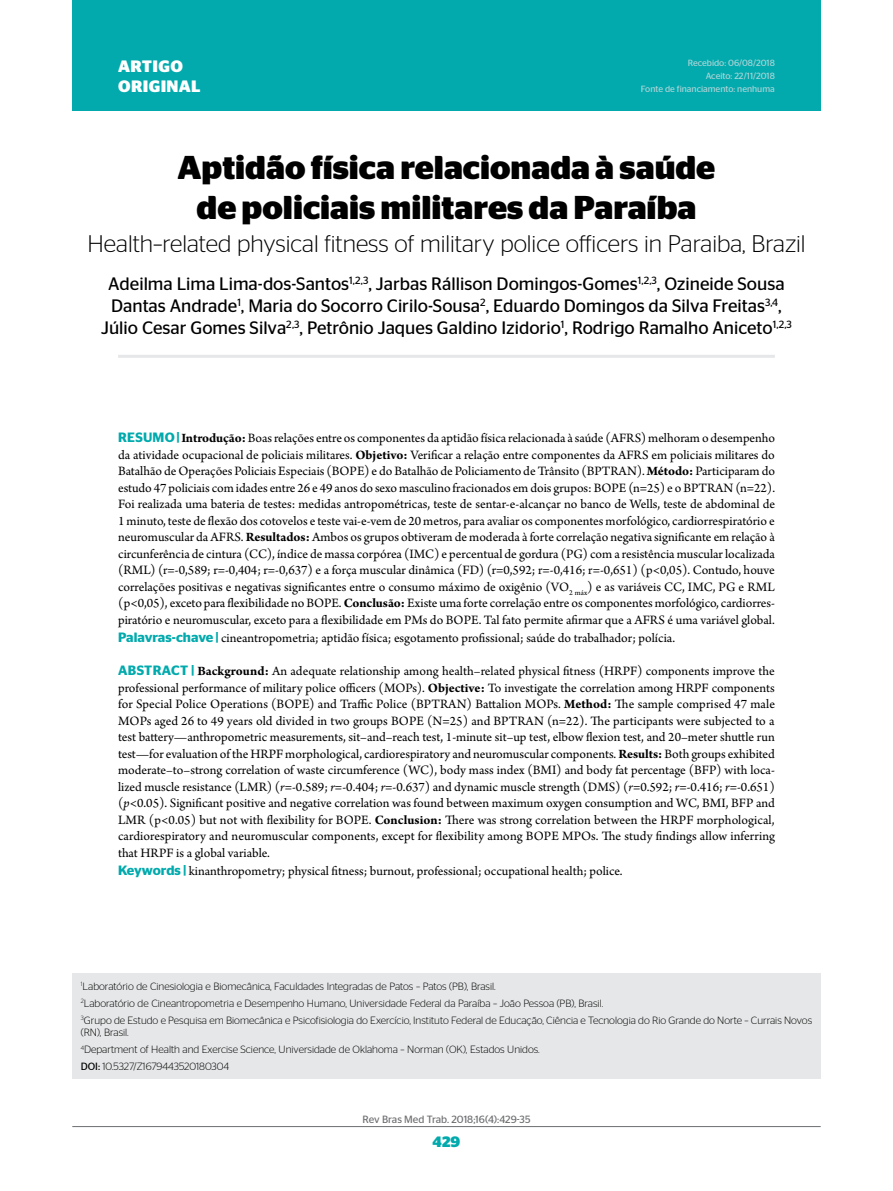
<style>
.page{position:relative;width:893px;height:1191px;background:#fff}
.page>*{position:absolute;margin:0;border:0;box-sizing:border-box;transform-origin:0 0}
.t1{font:700 33px/39.6px "Stag Sans";color:#000;text-align:center}
.t2{font:300 24px "Stag Sans";color:#000}
.t3{font:18px/21.6px "Stag Sans";color:#000;text-align:center}
.t4{font:700 16.5px/19.8px "Stag Sans";letter-spacing:.02em;color:#fff}
.t5{font:700 15px "Stag Sans";color:#02aaad}
.t6{font:13.5px/16.5px "Arno Pro";color:#000;text-align:justify}
.t7{font:300 10.5px/16.8px "Stag Sans";color:#000}
.t8{font:10.5px "Stag Sans";color:#6d6e71}
.t9{font:9px/12.9px "Stag Sans";color:#afd5d8;text-align:right}
.s1{font-family:"Stag Sans";font-weight:600;color:#02aaad}
.s2{font-weight:700}
.s3{font-style:italic}
.s4{font-weight:400}
</style>
<div class="page">
<hr style="left:72px;top:1126px;width:749px;height:1px;background:#6d6e71">
<div style="left:72px;top:0;width:749px;height:111px;background:#02aaad"></div>
<div style="left:72px;top:973px;width:749px;height:105px;background:#e6e7e8"></div>
<hr style="left:118px;top:355px;width:657px;height:3px;background:#e6e7e8">
<p class="t4" style="left:118px;top:56px;width:84px">ARTIGO<br>ORIGINAL</p>
<p class="t9" style="left:641px;top:56px;width:136px">Recebido: 06/08/2018<br>Aceito: 22/11/2018<br>Fonte de financiamento: nenhuma</p>
<h1 class="t1" style="left:178px;top:148px;width:539px">Aptidão física relacionada à saúde de policiais militares da Paraíba</h1>
<h2 class="t2" style="left:87px;top:230px;width:719px">Health–related physical fitness of military police officers in Paraiba, Brazil</h2>
<p class="t3" style="left:101px;top:273px;width:692px">Adeilma Lima Lima-dos-Santos<sup>1,2,3</sup>, Jarbas Rállison Domingos-Gomes<sup>1,2,3</sup>, Ozineide Sousa<br>Dantas Andrade<sup>1</sup>, Maria do Socorro Cirilo-Sousa<sup>2</sup>, Eduardo Domingos da Silva Freitas<sup>3,4</sup>,<br>Júlio Cesar Gomes Silva<sup>2,3</sup>, Petrônio Jaques Galdino Izidorio<sup>1</sup>, Rodrigo Ramalho Aniceto<sup>1,2,3</sup></p>
<p class="t6" style="left:118px;top:430px;width:658px"><span class="s1">RESUMO |</span><span class="s2">Introdução:</span> Boas relações entre os componentes da aptidão física relacionada à saúde (AFRS) melhoram o desempenho da atividade ocupacional de policiais militares. <span class="s2">Objetivo:</span> Verificar a relação entre componentes da AFRS em policiais militares do Batalhão de Operações Policiais Especiais (BOPE) e do Batalhão de Policiamento de Trânsito (BPTRAN). <span class="s2">Método:</span> Participaram do estudo 47 policiais com idades entre 26 e 49 anos do sexo masculino fracionados em dois grupos: BOPE (n=25) e o BPTRAN (n=22).<br>Foi realizada uma bateria de testes: medidas antropométricas, teste de sentar-e-alcançar no banco de Wells, teste de abdominal de 1 minuto, teste de flexão dos cotovelos e teste vai-e-vem de 20 metros, para avaliar os componentes morfológico, cardiorrespiratório e neuromuscular da AFRS. <span class="s2">Resultados:</span> Ambos os grupos obtiveram de moderada à forte correlação negativa significante em relação à circunferência de cintura (CC), índice de massa corpórea (IMC) e percentual de gordura (PG) com a resistência muscular localizada (RML) (r=-0,589; r=-0,404; r=-0,637) e a força muscular dinâmica (FD) (r=0,592; r=-0,416; r=-0,651) (p&lt;0,05). Contudo, houve correlações positivas e negativas significantes entre o consumo máximo de oxigênio (VO<sub>2</sub> <sub>máx</sub>) e as variáveis CC, IMC, PG e RML (p&lt;0,05), exceto para flexibilidade no BOPE. <span class="s2">Conclusão:</span> Existe uma forte correlação entre os componentes morfológico, cardiorres&shy;piratório e neuromuscular, exceto para a flexibilidade em PMs do BOPE. Tal fato permite afirmar que a AFRS é uma variável global.</p>
<p class="t6" style="left:118px;top:630px;width:559px"><span class="s1">Palavras-chave |</span> cineantropometria; aptidão física; esgotamento profissional; saúde do trabalhador; polícia.</p>
<p class="t6" style="left:118px;top:663px;width:658px"><span class="s1">ABSTRACT |</span> <span class="s2">Background:</span> An adequate relationship among health–related physical fitness (HRPF) components improve the professional performance of military police officers (MOPs). <span class="s2">Objective:</span> To investigate the correlation among HRPF components for Special Police Operations (BOPE) and Traffic Police (BPTRAN) Battalion MOPs. <span class="s2">Method:</span> The sample comprised 47 male MOPs aged 26 to 49 years old divided in two groups BOPE (N=25) and BPTRAN (n=22). The participants were subjected to a test battery—anthropometric measurements, sit–and–reach test, 1-minute sit–up test, elbow flexion test, and 20–meter shuttle run test—for evaluation of the HRPF morphological, cardiorespiratory and neuromuscular components. <span class="s2">Results:</span> Both groups exhibited moderate–to–strong correlation of waste circumference (WC), body mass index (BMI) and body fat percentage (BFP) with loca&shy;lized muscle resistance (LMR) (<span class="s3">r</span>=-0.589; <span class="s3">r</span>=-0.404; <span class="s3">r</span>=-0.637) and dynamic muscle strength (DMS) (<span class="s3">r</span>=0.592; <span class="s3">r</span>=-0.416; <span class="s3">r</span>=-0.651) (<span class="s3">p</span>&lt;0.05). Significant positive and negative correlation was found between maximum oxygen consumption and WC, BMI, BFP and LMR (p&lt;0.05) but not with flexibility for BOPE. <span class="s2">Conclusion:</span> There was strong correlation between the HRPF morphological, cardiorespiratory and neuromuscular components, except for flexibility among BOPE MPOs. The study findings allow inferring that HRPF is a global variable.</p>
<p class="t6" style="left:118px;top:863px;width:506px"><span class="s1">Keywords |</span> kinanthropometry; physical fitness; burnout, professional; occupational health; police.</p>
<p class="t7" style="left:81px;top:977px;width:733px"><sup>1</sup>Laboratório de Cinesiologia e Biomecânica, Faculdades Integradas de Patos – Patos (PB), Brasil.<br><sup>2</sup>Laboratório de Cineantropometria e Desempenho Humano, Universidade Federal da Paraíba – João Pessoa (PB), Brasil.<br><sup>3</sup>Grupo de Estudo e Pesquisa em Biomecânica e Psicofisiologia do Exercício, Instituto Federal de Educação, Ciência e Tecnologia do Rio Grande do Norte – Currais Novos</p>
<p class="t7" style="left:81px;top:1024px;width:461px">(RN), Brasil.<br><sup>4</sup>Department of Health and Exercise Science, Universidade de Oklahoma – Norman (OK), Estados Unidos.<br><span class="s4">DOI:</span> 10.5327/Z1679443520180304</p>
<p class="t8" style="left:362px;top:1113px;width:169px">Rev Bras Med Trab. 2018;16(4):429-35</p>
<p class="t5" style="left:433px;top:1132px;width:29px">429</p>
</div>
